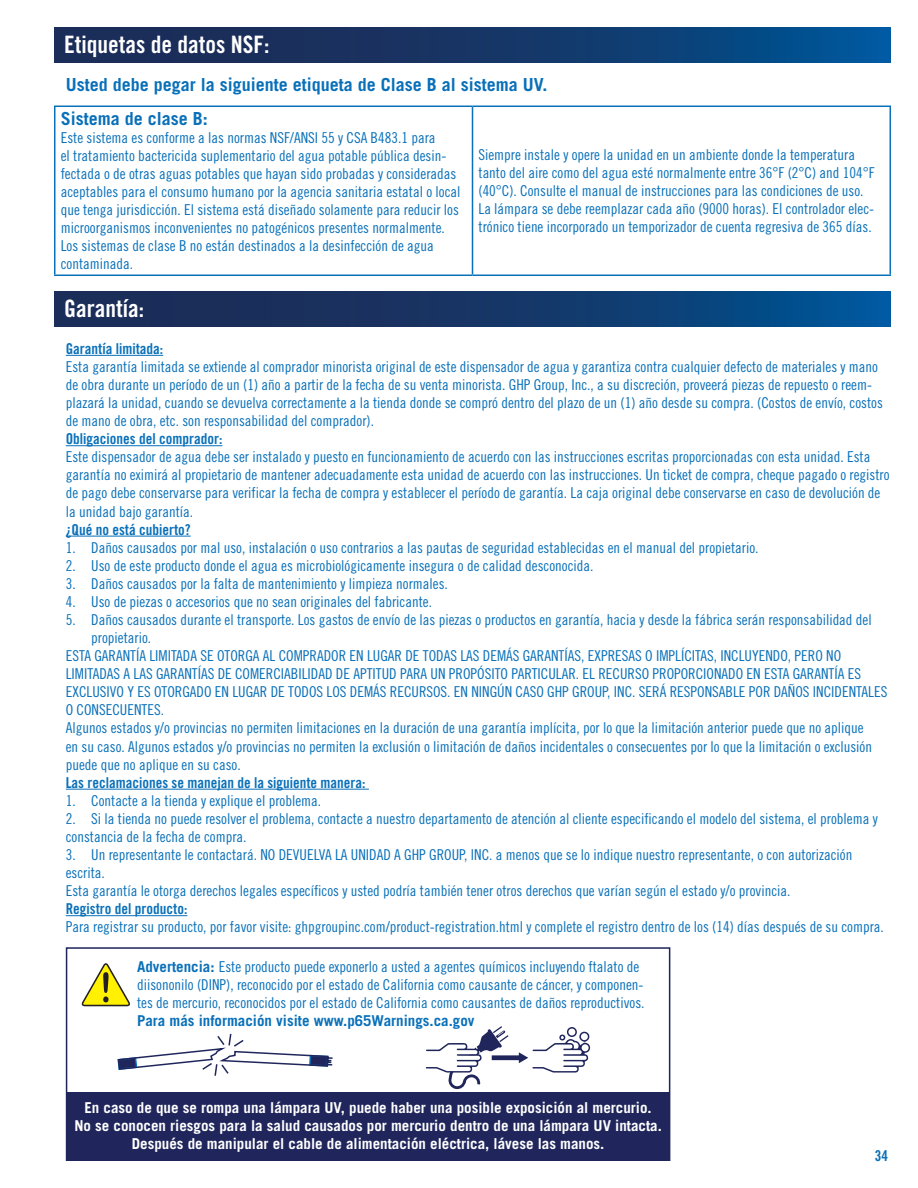
<style>
.page{position:relative;width:918px;height:1188px;background:#fff}
.page>*{position:absolute;margin:0;border:0;box-sizing:border-box;transform-origin:0 0}
.t1{font:24px "Trade Gothic LT Std Bd Cn 20";color:#fff}
.t2{font:700 18px "Trade Gothic LT Std";color:#0970b9}
.t3{font:15px/18px "Trade Gothic LT Std Cn 18";color:#0970b9}
.t4{font:700 15px/18px "Trade Gothic LT Std";color:#fff;text-align:center}
.t5{font:15px "Trade Gothic LT Std Bd Cn 20";color:#0970b9}
.t6{font:700 15px "Trade Gothic LT Std";color:#0970b9}
.s1{font-family:"Trade Gothic LT Std";font-weight:700}
</style>
<div class="page">
<hr style="left:54px;top:106px;width:418px;height:1px;background:#0970b9">
<hr style="left:54px;top:107px;width:2px;height:168px;background:#0970b9">
<hr style="left:472px;top:106px;width:419px;height:1px;background:#0970b9">
<hr style="left:472px;top:107px;width:1px;height:168px;background:#0970b9">
<hr style="left:890px;top:107px;width:1px;height:168px;background:#0970b9">
<hr style="left:54px;top:275px;width:418px;height:1px;background:#0970b9">
<hr style="left:472px;top:275px;width:419px;height:1px;background:#0970b9">
<svg style="left:54px;top:27px;width:837px;height:36px;background:#12396d"></svg>
<svg style="left:54px;top:291px;width:837px;height:36px;background:#12396d"></svg>
<hr style="left:66px;top:355px;width:97px;height:1px;background:#0970b9">
<hr style="left:66px;top:445px;width:156px;height:1px;background:#0970b9">
<hr style="left:66px;top:536px;width:125px;height:1px;background:#0970b9">
<hr style="left:66px;top:789px;width:303px;height:1px;background:#0970b9">
<hr style="left:66px;top:915px;width:121px;height:1px;background:#0970b9">
<div style="left:66px;top:947px;width:604px;height:214px;border:2px solid #20265c"></div>
<svg style="left:82px;top:963px;width:48px;height:43px"></svg>
<div style="left:67px;top:1092px;width:603px;height:68px;background:#20265c"></div>
<svg style="left:426px;top:1026px;width:82px;height:64px"></svg>
<div style="left:492px;top:1055px;width:28px;height:5px;background:#20265c"></div>
<svg style="left:519px;top:1027px;width:71px;height:46px"></svg>
<svg style="left:117px;top:1033px;width:216px;height:43px"></svg>
<h1 class="t1" style="left:64px;top:30px;width:207px">Etiquetas de datos NSF:</h1>
<p class="t2" style="left:66px;top:73px;width:483px">Usted debe pegar la siguiente etiqueta de Clase B al sistema UV.</p>
<p class="t2" style="left:61px;top:108px;width:149px">Sistema de clase B:</p>
<p class="t3" style="left:61px;top:129px;width:401px">Este sistema es conforme a las normas NSF/ANSI 55 y CSA B483.1 para<br>el tratamiento bactericida suplementario del agua potable pública desin&shy;fectada o de otras aguas potables que hayan sido probadas y consideradas aceptables para el consumo humano por la agencia sanitaria estatal o local que tenga jurisdicción. El sistema está diseñado solamente para reducir los microorganismos inconvenientes no patogénicos presentes normalmente.<br>Los sistemas de clase B no están destinados a la desinfección de agua contaminada.</p>
<p class="t3" style="left:478px;top:146px;width:398px">Siempre instale y opere la unidad en un ambiente donde la temperatura tanto del aire como del agua esté normalmente entre 36°F (2°C) and 104°F (40°C). Consulte el manual de instrucciones para las condiciones de uso.<br>La lámpara se debe reemplazar cada año (9000 horas). El controlador elec&shy;trónico tiene incorporado un temporizador de cuenta regresiva de 365 días.</p>
<h1 class="t1" style="left:64px;top:294px;width:81px">Garantía:</h1>
<p class="t5" style="left:66px;top:339px;width:99px">Garantía limitada:</p>
<p class="t3" style="left:66px;top:357px;width:819px">Esta garantía limitada se extiende al comprador minorista original de este dispensador de agua y garantiza contra cualquier defecto de materiales y mano de obra durante un período de un (1) año a partir de la fecha de su venta minorista. GHP Group, Inc., a su discreción, proveerá piezas de repuesto o reem&shy;plazará la unidad, cuando se devuelva correctamente a la tienda donde se compró dentro del plazo de un (1) año desde su compra. (Costos de envío, costos de mano de obra, etc. son responsabilidad del comprador).</p>
<p class="t5" style="left:66px;top:430px;width:158px">Obligaciones del comprador:</p>
<p class="t3" style="left:66px;top:448px;width:825px">Este dispensador de agua debe ser instalado y puesto en funcionamiento de acuerdo con las instrucciones escritas proporcionadas con esta unidad. Esta garantía no eximirá al propietario de mantener adecuadamente esta unidad de acuerdo con las instrucciones. Un ticket de compra, cheque pagado o registro de pago debe conservarse para verificar la fecha de compra y establecer el período de garantía. La caja original debe conservarse en caso de devolución de la unidad bajo garantía.</p>
<p class="t5" style="left:66px;top:520px;width:126px">¿Qué no está cubierto?</p>
<p class="t3" style="left:66px;top:538px;width:694px">1. Daños causados por mal uso, instalación o uso contrarios a las pautas de seguridad establecidas en el manual del propietario.</p>
<p class="t3" style="left:66px;top:556px;width:529px">2. Uso de este producto donde el agua es microbiológicamente insegura o de calidad desconocida.</p>
<p class="t3" style="left:66px;top:574px;width:384px">3. Daños causados por la falta de mantenimiento y limpieza normales.</p>
<p class="t3" style="left:66px;top:592px;width:368px">4. Uso de piezas o accesorios que no sean originales del fabricante.</p>
<p class="t3" style="left:66px;top:610px;width:807px">5. Daños causados durante el transporte. Los gastos de envío de las piezas o productos en garantía, hacia y desde la fábrica serán responsabilidad del</p>
<p class="t3" style="left:91px;top:629px;width:61px">propietario.</p>
<p class="t3" style="left:66px;top:647px;width:777px">ESTA GARANTÍA LIMITADA SE OTORGA AL COMPRADOR EN LUGAR DE TODAS LAS DEMÁS GARANTÍAS, EXPRESAS O IMPLÍCITAS, INCLUYENDO, PERO NO</p>
<p class="t3" style="left:66px;top:665px;width:797px">LIMITADAS A LAS GARANTÍAS DE COMERCIABILIDAD DE APTITUD PARA UN PROPÓSITO PARTICULAR. EL RECURSO PROPORCIONADO EN ESTA GARANTÍA ES</p>
<p class="t3" style="left:66px;top:683px;width:823px">EXCLUSIVO Y ES OTORGADO EN LUGAR DE TODOS LOS DEMÁS RECURSOS. EN NINGÚN CASO GHP GROUP, INC. SERÁ RESPONSABLE POR DAÑOS INCIDENTALES</p>
<p class="t3" style="left:66px;top:701px;width:100px">O CONSECUENTES.</p>
<p class="t3" style="left:66px;top:719px;width:799px">Algunos estados y/o provincias no permiten limitaciones en la duración de una garantía implícita, por lo que la limitación anterior puede que no aplique</p>
<p class="t3" style="left:66px;top:737px;width:808px">en su caso. Algunos estados y/o provincias no permiten la exclusión o limitación de daños incidentales o consecuentes por lo que la limitación o exclusión</p>
<p class="t3" style="left:66px;top:755px;width:176px">puede que no aplique en su caso.</p>
<p class="t5" style="left:66px;top:773px;width:301px">Las reclamaciones se manejan de la siguiente manera:</p>
<p class="t3" style="left:66px;top:791px;width:257px">1. Contacte a la tienda y explique el problema.</p>
<p class="t3" style="left:66px;top:809px;width:813px">2. Si la tienda no puede resolver el problema, contacte a nuestro departamento de atención al cliente especificando el modelo del sistema, el problema y constancia de la fecha de compra.</p>
<p class="t3" style="left:66px;top:845px;width:788px">3. Un representante le contactará. NO DEVUELVA LA UNIDAD A GHP GROUP, INC. a menos que se lo indique nuestro representante, o con autorización escrita.<br>Esta garantía le otorga derechos legales específicos y usted podría también tener otros derechos que varían según el estado y/o provincia.</p>
<p class="t5" style="left:66px;top:900px;width:123px">Registro del producto:</p>
<p class="t3" style="left:66px;top:918px;width:820px">Para registrar su producto, por favor visite: ghpgroupinc.com/product-registration.html y complete el registro dentro de los (14) días después de su compra.</p>
<p class="t3" style="left:137px;top:957px;width:509px"><span class="s1">Advertencia:</span> Este producto puede exponerlo a usted a agentes químicos incluyendo ftalato de diisononilo (DINP), reconocido por el estado de California como causante de cáncer, y componen&shy;tes de mercurio, reconocidos por el estado de California como causantes de daños reproductivos.</p>
<p class="t6" style="left:137px;top:1011px;width:339px">Para más información visite www.p65Warnings.ca.gov</p>
<p class="t4" style="left:74px;top:1099px;width:589px">En caso de que se rompa una lámpara UV, puede haber una posible exposición al mercurio.<br>No se conocen riesgos para la salud causados por mercurio dentro de una lámpara UV intacta.<br>Después de manipular el cable de alimentación eléctrica, lávese las manos.</p>
<p class="t5" style="left:875px;top:1146px;width:15px">34</p>
</div>
